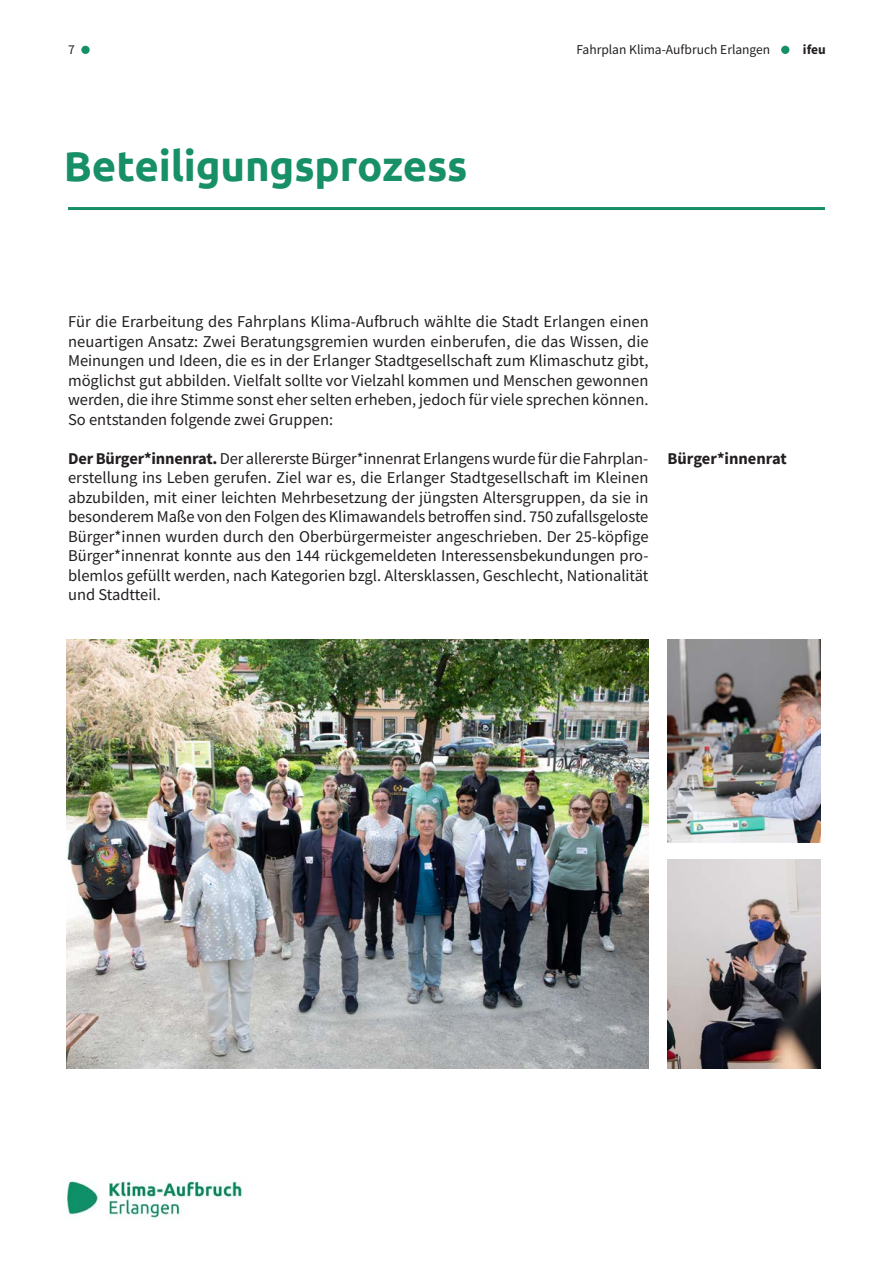
<style>
.page{position:relative;width:893px;height:1263px;background:#fff}
.page>*{position:absolute;margin:0;border:0;box-sizing:border-box;transform-origin:0 0}
.t1{font:700 42px "Ubuntu";letter-spacing:-.005em;color:#178f67}
.Blocksatz_normal{font:16.5px/19.5px "Source Sans Pro";color:#231f20;text-align:justify}
.Randspalte_H{font:700 16.5px "Source Sans Pro";color:#231f20}
.t2{font:13.5px "Source Sans Pro";color:#231f20}
.t3{font:700 13.5px "Source Sans Pro";color:#231f20}
.s1{font-weight:700}
</style>
<div class="page">
<img style="left:66px;top:1181px;width:176px;height:37px">
<div style="left:81px;top:46px;width:9px;height:8px;background:#178f67;border-radius:50%"></div>
<div style="left:781px;top:46px;width:8px;height:8px;background:#178f67;border-radius:50%"></div>
<hr style="left:68px;top:207px;width:757px;height:3px;background:#178f67">
<img style="left:67px;top:639px;width:581px;height:429px">
<img style="left:668px;top:640px;width:153px;height:203px">
<img style="left:668px;top:860px;width:153px;height:208px">
<p class="t2" style="left:68px;top:41px;width:8px">7</p>
<p class="t2" style="left:576px;top:41px;width:196px">Fahrplan Klima-Aufbruch Erlangen</p>
<p class="t3" style="left:803px;top:40px;width:24px">ifeu</p>
<h1 class="t1" style="left:64px;top:141px;width:405px">Beteiligungsprozess</h1>
<p class="Blocksatz_normal" style="left:68px;top:312px;width:582px">Für die Erarbeitung des Fahrplans Klima-Aufbruch wählte die Stadt Erlangen einen neuartigen Ansatz: Zwei Beratungsgremien wurden einberufen, die das Wissen, die Meinungen und Ideen, die es in der Erlanger Stadtgesellschaft zum Klimaschutz gibt, möglichst gut abbilden. Vielfalt sollte vor Vielzahl kommen und Menschen gewonnen werden, die ihre Stimme sonst eher selten erheben, jedoch für viele sprechen können.<br>So entstanden folgende zwei Gruppen:</p>
<p class="Blocksatz_normal" style="left:68px;top:448px;width:582px"><span class="s1">Der Bürger*innenrat.</span> Der allererste Bürger*innenrat Erlangens wurde für die Fahrplan&shy;erstellung ins Leben gerufen. Ziel war es, die Erlanger Stadtgesellschaft im Kleinen abzubilden, mit einer leichten Mehrbesetzung der jüngsten Altersgruppen, da sie in besonderem Maße von den Folgen des Klimawandels betroffen sind. 750 zufallsgeloste Bürger*innen wurden durch den Oberbürgermeister angeschrieben. Der 25-köpfige Bürger*innenrat konnte aus den 144 rückgemeldeten Interessensbekundungen pro&shy;blemlos gefüllt werden, nach Kategorien bzgl. Altersklassen, Geschlecht, Nationalität und Stadtteil.</p>
<p class="Randspalte_H" style="left:668px;top:447px;width:121px">Bürger*innenrat</p>
</div>
